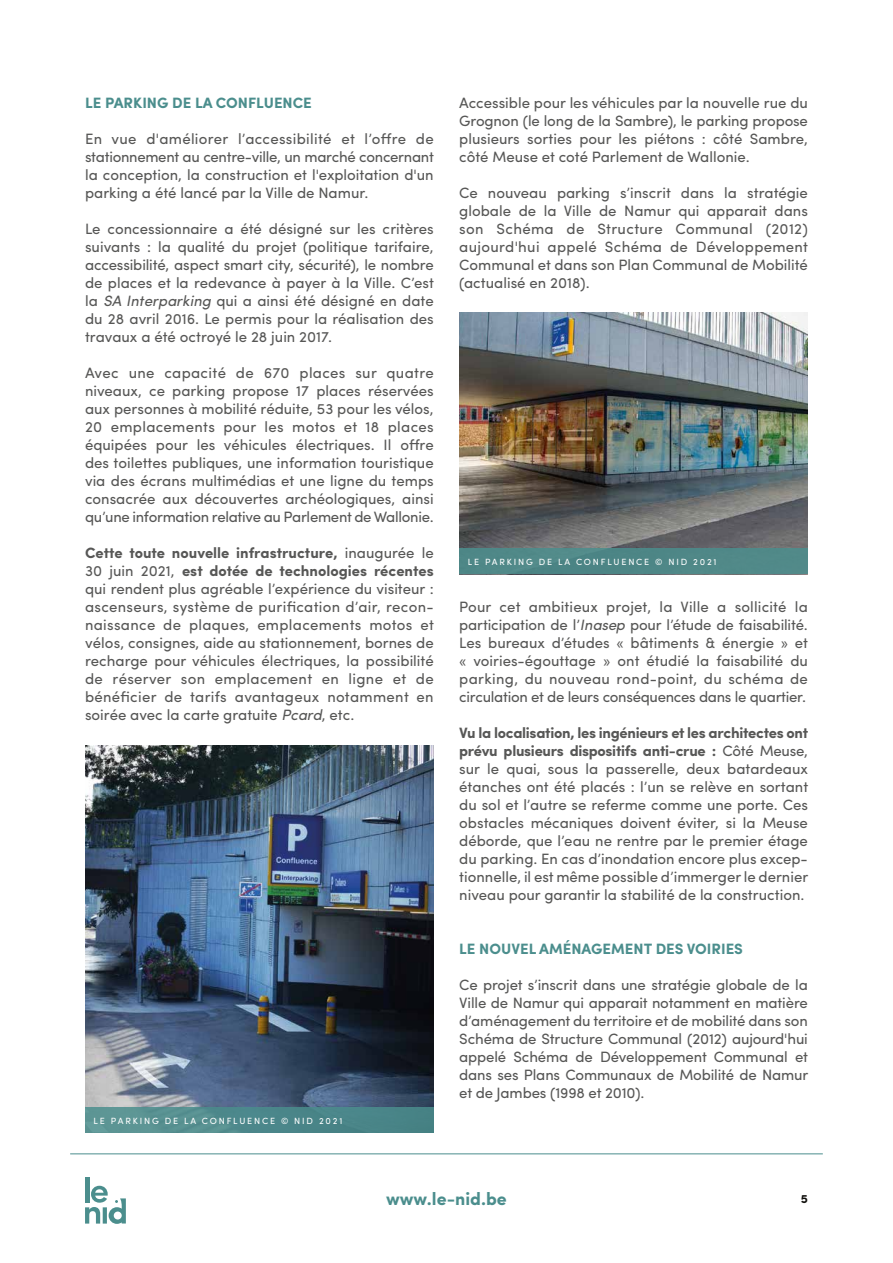
<style>
.page{position:relative;width:893px;height:1263px;background:#fff}
.page>*{position:absolute;margin:0;border:0;box-sizing:border-box;transform-origin:0 0}
.t1{font:700 18px "Sofia Pro";color:#4b8e8d}
.t2{font:15px/18px "Sofia Pro";color:#575756;text-align:justify}
.t3{font:700 15px "Sofia Pro";color:#4b8e8d}
.t4{font:700 12px "Sofia Pro";color:#11100c}
.t5{font:9px "Sofia Pro";letter-spacing:.2em;color:#fff}
.s1{font-style:italic}
.s2{font-weight:700}
</style>
<div class="page">
<hr style="left:85px;top:1177px;width:4px;height:25px;background:#4b8e8d">
<svg style="left:85px;top:1186px;width:41px;height:38px"></svg>
<hr style="left:70px;top:1153px;width:753px;height:1px;background:#4b8e8d">
<img style="left:85px;top:745px;width:349px;height:362px">
<div style="left:85px;top:1107px;width:349px;height:26px;background:linear-gradient(to right,#5e9796,#427f83)"></div>
<img style="left:459px;top:312px;width:349px;height:237px">
<div style="left:459px;top:549px;width:349px;height:25px;background:#4b8e8d"></div>
<p class="t3" style="left:85px;top:91px;width:228px">LE PARKING DE LA CONFLUENCE</p>
<p class="t2" style="left:85px;top:129px;width:350px">En vue d'améliorer l’accessibilité et l’offre de stationnement au centre-ville, un marché concernant la conception, la construction et l'exploitation d'un parking a été lancé par la Ville de Namur.</p>
<p class="t2" style="left:85px;top:219px;width:350px">Le concessionnaire a été désigné sur les critères suivants : la qualité du projet (politique tarifaire, accessibilité, aspect smart city, sécurité), le nombre de places et la redevance à payer à la Ville. C’est la <span class="s1">SA Interparking</span> qui a ainsi été désigné en date du 28 avril 2016. Le permis pour la réalisation des travaux a été octroyé le 28 juin 2017.</p>
<p class="t2" style="left:85px;top:363px;width:350px">Avec une capacité de 670 places sur quatre niveaux, ce parking propose 17 places réservées aux personnes à mobilité réduite, 53 pour les vélos, 20 emplacements pour les motos et 18 places équipées pour les véhicules électriques. Il offre des toilettes publiques, une information touristique via des écrans multimédias et une ligne du temps consacrée aux découvertes archéologiques, ainsi qu’une information relative au Parlement de Wallonie.</p>
<p class="t2" style="left:85px;top:543px;width:350px"><span class="s2">Cette toute nouvelle infrastructure,</span> inaugurée le 30 juin 2021, <span class="s2">est dotée de technologies récentes </span>qui rendent plus agréable l’expérience du visiteur : ascenseurs, système de purification d’air, recon&shy;naissance de plaques, emplacements motos et vélos, consignes, aide au stationnement, bornes de recharge pour véhicules électriques, la possibilité de réserver son emplacement en ligne et de bénéficier de tarifs avantageux notamment en soirée avec la carte gratuite <span class="s1">Pcard</span>, etc.</p>
<p class="t5" style="left:94px;top:1114px;width:250px">LE PARKING DE LA CONFLUENCE © NID 2021</p>
<p class="t2" style="left:459px;top:93px;width:350px">Accessible pour les véhicules par la nouvelle rue du Grognon (le long de la Sambre), le parking propose plusieurs sorties pour les piétons : côté Sambre, côté Meuse et coté Parlement de Wallonie.</p>
<p class="t2" style="left:459px;top:183px;width:350px">Ce nouveau parking s’inscrit dans la stratégie globale de la Ville de Namur qui apparait dans son Schéma de Structure Communal (2012) aujourd'hui appelé Schéma de Développement Communal et dans son Plan Communal de Mobilité (actualisé en 2018).</p>
<p class="t5" style="left:468px;top:555px;width:250px">LE PARKING DE LA CONFLUENCE © NID 2021</p>
<p class="t2" style="left:459px;top:597px;width:350px">Pour cet ambitieux projet, la Ville a sollicité la participation de l’<span class="s1">Inasep</span> pour l’étude de faisabilité.<br>Les bureaux d’études « bâtiments &amp; énergie » et « voiries-égouttage » ont étudié la faisabilité du parking, du nouveau rond-point, du schéma de circulation et de leurs conséquences dans le quartier.</p>
<p class="t2" style="left:459px;top:723px;width:351px"><span class="s2">Vu la localisation, les ingénieurs et les architectes ont prévu plusieurs dispositifs anti-crue :</span> Côté Meuse, sur le quai, sous la passerelle, deux batardeaux étanches ont été placés : l’un se relève en sortant du sol et l’autre se referme comme une porte. Ces obstacles mécaniques doivent éviter, si la Meuse déborde, que l’eau ne rentre par le premier étage du parking. En cas d’inondation encore plus excep&shy;tionnelle, il est même possible d’immerger le dernier niveau pour garantir la stabilité de la construction.</p>
<p class="t3" style="left:459px;top:937px;width:285px">LE NOUVEL AMÉNAGEMENT DES VOIRIES</p>
<p class="t2" style="left:459px;top:975px;width:351px">Ce projet s’inscrit dans une stratégie globale de la Ville de Namur qui apparait notamment en matière d’aménagement du territoire et de mobilité dans son Schéma de Structure Communal (2012) aujourd'hui appelé Schéma de Développement Communal et dans ses Plans Communaux de Mobilité de Namur et de Jambes (1998 et 2010).</p>
<p class="t1" style="left:386px;top:1185px;width:122px">www.le-nid.be</p>
<p class="t4" style="left:801px;top:1189px;width:9px">5</p>
</div>
